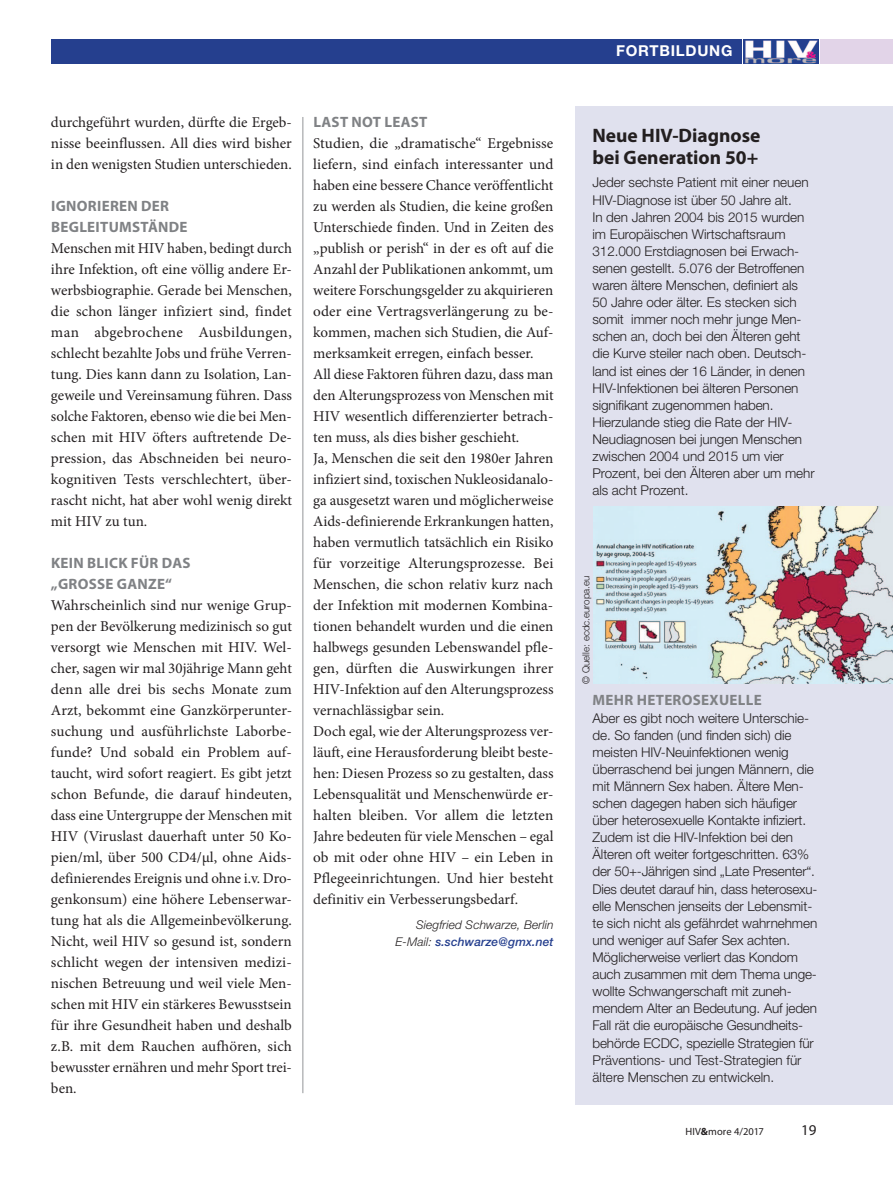
<style>
.page{position:relative;width:893px;height:1191px;background:#fff}
.page>*{position:absolute;margin:0;border:0;box-sizing:border-box;transform-origin:0 0}
.Tabelle_grau{font:700 19.5px/21.8px "Myriad Pro";color:#231f20}
.Fliesstext{font:15px/21px "Minion Pro";color:#231f20;text-align:justify}
.Fliesstext-2{font:700 15px/21px "Myriad Pro";letter-spacing:.02em;color:#808285}
.Impressum_Fliess{font:700 15px "Myriad Pro";letter-spacing:.02em;color:#808285}
.Rubriken{font:700 15px "Helvetica Neue";letter-spacing:.05em;color:#fff}
.Seitenzahl{font:15px "Myriad Pro";color:#231f20}
.Impressum_Fliess-2{font:300 13.5px/17.1px "Helvetica Neue";letter-spacing:-.005em;color:#231f20}
.Autor{font:italic 500 12px "Helvetica Neue";letter-spacing:.01em;color:#253f8e}
.Autor-2{font:italic 300 12px "Helvetica Neue";letter-spacing:.01em;color:#231f20}
.HIV_more{font:10.5px "Myriad Pro";letter-spacing:.01em;color:#231f20}
.Autor-3{font:300 9.75px "Helvetica Neue";color:#231f20}
.s1{font-weight:300;color:#231f20}
.s2{font-weight:700}
</style>
<div class="page">
<div style="left:821px;top:39px;width:72px;height:25px;background:#e2d4e8"></div>
<div style="left:51px;top:39px;width:690px;height:25px;background:#253f8e"></div>
<img style="left:744px;top:39px;width:74px;height:25px">
<hr style="left:302px;top:117px;width:1px;height:976px;background:#939598">
<div style="left:575px;top:106px;width:318px;height:998px;background:#e0e1ee"></div>
<img style="left:593px;top:507px;width:300px;height:176px">
<p class="Fliesstext" style="left:51px;top:112px;width:242px">durchgeführt wurden, dürfte die Ergeb&shy;nisse beeinflussen. All dies wird bisher in den wenigsten Studien unterschieden.</p>
<p class="Fliesstext-2" style="left:51px;top:195px;width:138px">IGNORIEREN DER<br>BEGLEITUMSTÄNDE</p>
<p class="Fliesstext" style="left:51px;top:238px;width:243px">Menschen mit HIV haben, bedingt durch ihre Infektion, oft eine völlig andere Er&shy;werbsbiographie. Gerade bei Menschen, die schon länger infiziert sind, findet man abgebrochene Ausbildungen, schlecht bezahlte Jobs und frühe Verren&shy;tung. Dies kann dann zu Isolation, Lan&shy;geweile und Vereinsamung führen. Dass solche Faktoren, ebenso wie die bei Men&shy;schen mit HIV öfters auftretende De&shy;pression, das Abschneiden bei neuro&shy;kognitiven Tests verschlechtert, über&shy;rascht nicht, hat aber wohl wenig direkt mit HIV zu tun.</p>
<p class="Fliesstext-2" style="left:51px;top:552px;width:141px">KEIN BLICK FÜR DAS „GROSSE GANZE“</p>
<p class="Fliesstext" style="left:51px;top:595px;width:243px">Wahrscheinlich sind nur wenige Grup&shy;pen der Bevölkerung medizinisch so gut versorgt wie Menschen mit HIV. Wel&shy;cher, sagen wir mal 30jährige Mann geht denn alle drei bis sechs Monate zum Arzt, bekommt eine Ganzkörperunter&shy;suchung und ausführlichste Laborbe&shy;funde? Und sobald ein Problem auf&shy;taucht, wird sofort reagiert. Es gibt jetzt schon Befunde, die darauf hindeuten, dass eine Untergruppe der Menschen mit HIV (Viruslast dauerhaft unter 50 Ko&shy;pien/ml, über 500 CD4/µl, ohne Aids&shy;definierendes Ereignis und ohne i.v. Dro&shy;genkonsum) eine höhere Lebenserwar&shy;tung hat als die Allgemeinbevölkerung.<br>Nicht, weil HIV so gesund ist, sondern schlicht wegen der intensiven medizi&shy;nischen Betreuung und weil viele Men&shy;schen mit HIV ein stärkeres Bewusstsein für ihre Gesundheit haben und deshalb z.B. mit dem Rauchen aufhören, sich bewusster ernähren und mehr Sport trei&shy;ben.</p>
<p class="Fliesstext-2" style="left:313px;top:111px;width:116px">LAST NOT LEAST</p>
<p class="Fliesstext" style="left:313px;top:133px;width:242px">Studien, die „dramatische“ Ergebnisse liefern, sind einfach interessanter und haben eine bessere Chance veröffentlicht zu werden als Studien, die keine großen Unterschiede finden. Und in Zeiten des „publish or perish“ in der es oft auf die Anzahl der Publikationen ankommt, um weitere Forschungsgelder zu akquirieren oder eine Vertragsverlängerung zu be&shy;kommen, machen sich Studien, die Auf&shy;merksamkeit erregen, einfach besser.</p>
<p class="Fliesstext" style="left:313px;top:364px;width:242px">All diese Faktoren führen dazu, dass man den Alterungsprozess von Menschen mit HIV wesentlich differenzierter betrach&shy;ten muss, als dies bisher geschieht.</p>
<p class="Fliesstext" style="left:313px;top:448px;width:242px">Ja, Menschen die seit den 1980er Jahren infiziert sind, toxischen Nukleosidanalo&shy;ga ausgesetzt waren und möglicherweise Aids-definierende Erkrankungen hatten, haben vermutlich tatsächlich ein Risiko für vorzeitige Alterungsprozesse. Bei Menschen, die schon relativ kurz nach der Infektion mit modernen Kombina&shy;tionen behandelt wurden und die einen halbwegs gesunden Lebenswandel pfle&shy;gen, dürften die Auswirkungen ihrer HIV-Infektion auf den Alterungsprozess vernachlässigbar sein.</p>
<p class="Fliesstext" style="left:313px;top:721px;width:242px">Doch egal, wie der Alterungsprozess ver&shy;läuft, eine Herausforderung bleibt beste&shy;hen: Diesen Prozess so zu gestalten, dass Lebensqualität und Menschenwürde er&shy;halten bleiben. Vor allem die letzten Jahre bedeuten für viele Menschen – egal ob mit oder ohne HIV – ein Leben in Pflegeeinrichtungen. Und hier besteht definitiv ein Verbesserungsbedarf.</p>
<p class="Autor-2" style="left:416px;top:917px;width:139px">Siegfried Schwarze, Berlin</p>
<p class="Autor" style="left:396px;top:934px;width:159px"><span class="s1">E-Mail:</span> s.schwarze@gmx.net</p>
<p class="Rubriken" style="left:616px;top:42px;width:118px">FORTBILDUNG</p>
<p class="Tabelle_grau" style="left:592px;top:124px;width:169px">Neue HIV-Diagnose bei Generation 50+</p>
<p class="Impressum_Fliess-2" style="left:592px;top:174px;width:224px">Jeder sechste Patient mit einer neuen HIV-Diagnose ist über 50 Jahre alt.<br>In den Jahren 2004 bis 2015 wurden im Europäischen Wirtschaftsraum 312.000 Erstdiagnosen bei Erwach&shy;senen gestellt. 5.076 der Betroffenen waren ältere Menschen, definiert als 50 Jahre oder älter. Es stecken sich somit immer noch mehr junge Men&shy;schen an, doch bei den Älteren geht die Kurve steiler nach oben. Deutsch&shy;land ist eines der 16 Länder, in denen HIV-Infektionen bei älteren Personen signifikant zugenommen haben.<br>Hierzulande stieg die Rate der HIV-Neudiagnosen bei jungen Menschen zwischen 2004 und 2015 um vier Prozent, bei den Älteren aber um mehr als acht Prozent.</p>
<p class="Autor-3" style="left:580px;top:683px;width:109px;rotate:-90deg">© Quelle: ecdc.europa.eu</p>
<p class="Impressum_Fliess" style="left:593px;top:690px;width:171px">MEHR HETEROSEXUELLE</p>
<p class="Impressum_Fliess-2" style="left:592px;top:709px;width:226px">Aber es gibt noch weitere Unterschie&shy;de. So fanden (und finden sich) die meisten HIV-Neuinfektionen wenig überraschend bei jungen Männern, die mit Männern Sex haben. Ältere Men&shy;schen dagegen haben sich häufiger über heterosexuelle Kontakte infiziert.<br>Zudem ist die HIV-Infektion bei den Älteren oft weiter fortgeschritten. 63% der 50+-Jährigen sind „Late Presenter“.<br>Dies deutet darauf hin, dass heterosexu&shy;elle Menschen jenseits der Lebensmit&shy;te sich nicht als gefährdet wahrnehmen und weniger auf Safer Sex achten.<br>Möglicherweise verliert das Kondom auch zusammen mit dem Thema unge&shy;wollte Schwangerschaft mit zuneh&shy;mendem Alter an Bedeutung. Auf jeden Fall rät die europäische Gesundheits&shy;behörde ECDC, spezielle Strategien für Präventions- und Test-Strategien für ältere Menschen zu entwickeln.</p>
<p class="HIV_more" style="left:685px;top:1125px;width:80px">HIV<span class="s2">&amp;</span>more 4/2017</p>
<p class="Seitenzahl" style="left:801px;top:1120px;width:17px">19</p>
</div>
